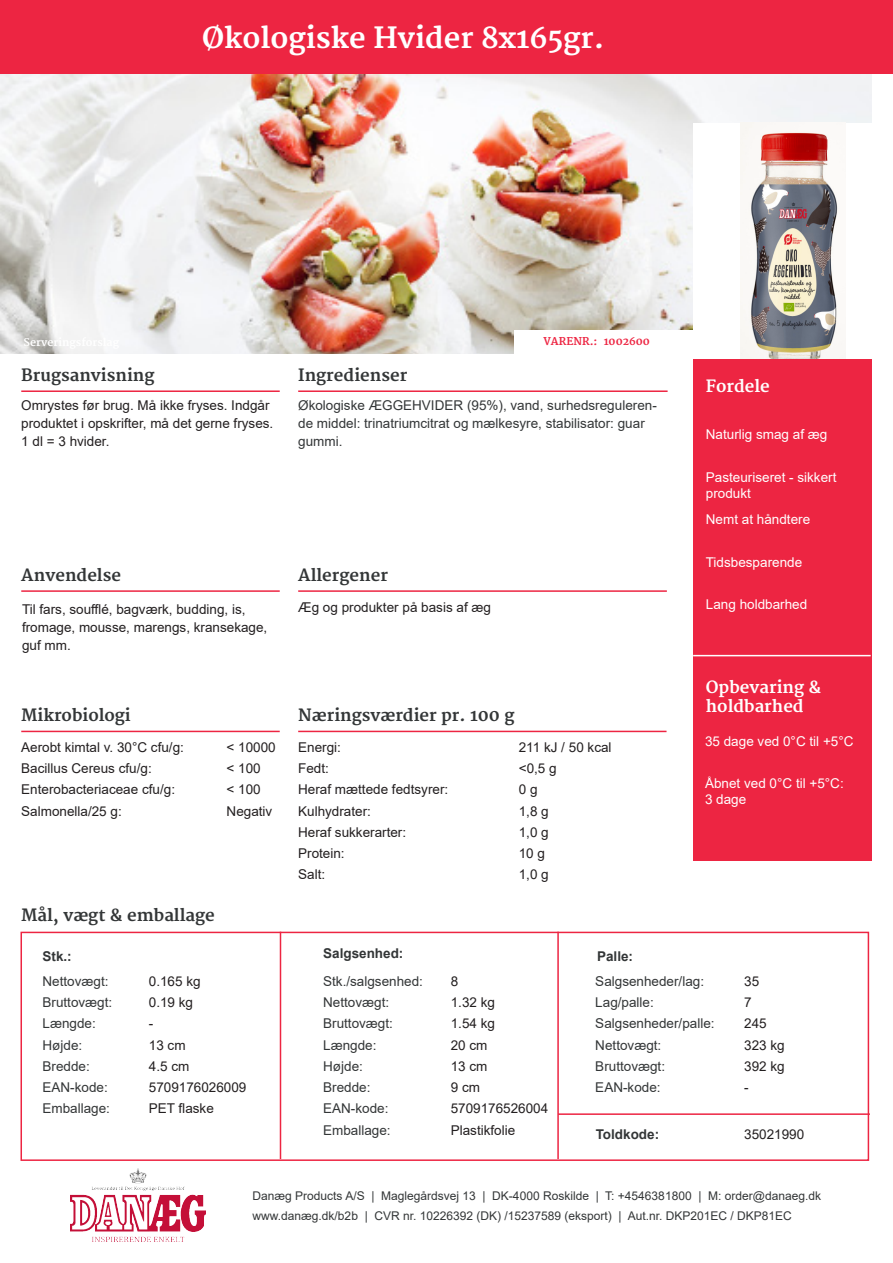
<style>
.page{position:relative;width:893px;height:1263px;background:#fff}
.page>*{position:absolute;margin:0;border:0;box-sizing:border-box;transform-origin:0 0}
.t1{font:700 28.5px "Merriweather";color:#fff}
.t2{font:700 16.5px "Merriweather";color:#333637}
.t3{font:700 16.5px/19.5px "Merriweather";color:#fff}
.t4{font:13.5px/18px "Arial";color:#231f20}
.t5{font:13.5px/18px "Arial";color:#333637}
.t6{font:13.5px/16.2px "Arial";color:#fff}
.t7{font:700 13.5px "Arial";color:#333637}
.t8{font:12px "Arial";color:#333637}
.t9{font:700 10.5px "Merriweather";color:#ed2542}
</style>
<div class="page">
<img style="left:0;top:73px;width:872px;height:280px">
<div style="left:693px;top:123px;width:200px;height:238px;background:#fff"></div>
<img style="left:741px;top:123px;width:104px;height:236px">
<div style="left:21px;top:932px;width:848px;height:229px;border:2px solid #ed2542"></div>
<img style="left:71px;top:1168px;width:134px;height:73px">
<hr style="left:280px;top:932px;width:1px;height:227px;background:#ed2542">
<hr style="left:557px;top:932px;width:2px;height:227px;background:#ed2542">
<hr style="left:558px;top:1113px;width:312px;height:2px;background:#ed2542">
<hr style="left:21px;top:390px;width:259px;height:2px;background:#ed2542">
<hr style="left:21px;top:590px;width:259px;height:2px;background:#ed2542">
<hr style="left:21px;top:731px;width:259px;height:1px;background:#ed2542">
<hr style="left:298px;top:390px;width:370px;height:2px;background:#ed2542">
<hr style="left:298px;top:731px;width:368px;height:1px;background:#ed2542">
<hr style="left:298px;top:590px;width:369px;height:2px;background:#ed2542">
<div style="left:514px;top:330px;width:179px;height:23px;background:#fff"></div>
<div style="left:693px;top:359px;width:178px;height:502px;background:#ed2542"></div>
<hr style="left:693px;top:655px;width:178px;height:1px;background:#fff">
<div style="left:0;top:0;width:893px;height:73px;background:#ed2542"></div>
<p class="t1" style="left:202px;top:21px;width:404px">Økologiske Hvider 8x165gr.</p>
<p class="t2" style="left:21px;top:365px;width:135px">Brugsanvisning</p>
<p class="t2" style="left:298px;top:365px;width:111px">Ingredienser</p>
<p class="t9" style="left:543px;top:335px;width:56px">VARENR.:</p>
<p class="t9" style="left:604px;top:335px;width:48px">1002600</p>
<p class="t4" style="left:21px;top:396px;width:254px">Omrystes før brug. Må ikke fryses. Indgår produktet i opskrifter, må det gerne fryses.<br>1 dl = 3 hvider.</p>
<p class="t5" style="left:298px;top:396px;width:360px">Økologiske ÆGGEHVIDER (95%), vand, surhedsreguleren&shy;de middel: trinatriumcitrat og mælkesyre, stabilisator: guar gummi.</p>
<p class="t2" style="left:21px;top:565px;width:101px">Anvendelse</p>
<p class="t2" style="left:298px;top:565px;width:91px">Allergener</p>
<p class="t4" style="left:22px;top:600px;width:225px">Til fars, soufflé, bagværk, budding, is,</p>
<p class="t4" style="left:298px;top:598px;width:194px">Æg og produkter på basis af æg</p>
<p class="t4" style="left:22px;top:618px;width:247px">fromage, mousse, marengs, kransekage, guf mm.</p>
<p class="t2" style="left:21px;top:705px;width:111px">Mikrobiologi</p>
<p class="t4" style="left:21px;top:738px;width:164px">Aerobt kimtal v. 30°C cfu/g:</p>
<p class="t4" style="left:21px;top:759px;width:132px">Bacillus Cereus cfu/g:</p>
<p class="t4" style="left:21px;top:780px;width:155px">Enterobacteriaceae cfu/g:</p>
<p class="t4" style="left:21px;top:802px;width:102px">Salmonella/25 g:</p>
<p class="t4" style="left:227px;top:738px;width:51px">&lt; 10000</p>
<p class="t4" style="left:227px;top:759px;width:36px">&lt; 100</p>
<p class="t4" style="left:227px;top:780px;width:36px">&lt; 100</p>
<p class="t4" style="left:227px;top:802px;width:47px">Negativ</p>
<p class="t2" style="left:21px;top:905px;width:195px">Mål, vægt &amp; emballage</p>
<p class="t2" style="left:298px;top:705px;width:218px">Næringsværdier pr. 100 g</p>
<p class="t4" style="left:298px;top:738px;width:44px">Energi:</p>
<p class="t4" style="left:298px;top:759px;width:32px">Fedt:</p>
<p class="t4" style="left:298px;top:780px;width:152px">Heraf mættede fedtsyrer:</p>
<p class="t4" style="left:298px;top:802px;width:74px">Kulhydrater:</p>
<p class="t4" style="left:298px;top:823px;width:110px">Heraf sukkerarter:</p>
<p class="t4" style="left:298px;top:844px;width:48px">Protein:</p>
<p class="t4" style="left:298px;top:866px;width:29px">Salt:</p>
<p class="t4" style="left:519px;top:738px;width:94px">211 kJ / 50 kcal</p>
<p class="t4" style="left:519px;top:759px;width:39px">&lt;0,5 g</p>
<p class="t4" style="left:519px;top:780px;width:20px">0 g</p>
<p class="t4" style="left:519px;top:802px;width:32px">1,8 g</p>
<p class="t4" style="left:519px;top:823px;width:32px">1,0 g</p>
<p class="t4" style="left:519px;top:844px;width:28px">10 g</p>
<p class="t4" style="left:519px;top:866px;width:32px">1,0 g</p>
<p class="t7" style="left:43px;top:946px;width:31px">Stk.:</p>
<p class="t7" style="left:323px;top:944px;width:82px">Salgsenhed:</p>
<p class="t7" style="left:597px;top:946px;width:38px">Palle:</p>
<p class="t3" style="left:706px;top:377px;width:66px">Fordele</p>
<p class="t6" style="left:706px;top:426px;width:123px">Naturlig smag af æg</p>
<p class="t6" style="left:706px;top:469px;width:132px">Pasteuriseret - sikkert produkt</p>
<p class="t6" style="left:706px;top:511px;width:106px">Nemt at håndtere</p>
<p class="t6" style="left:706px;top:554px;width:98px">Tidsbesparende</p>
<p class="t6" style="left:706px;top:596px;width:103px">Lang holdbarhed</p>
<p class="t3" style="left:706px;top:678px;width:117px">Opbevaring &amp; holdbarhed</p>
<p class="t6" style="left:705px;top:732px;width:150px">35 dage ved 0°C til +5°C</p>
<p class="t6" style="left:705px;top:775px;width:140px">Åbnet ved 0°C til +5°C:<br>3 dage</p>
<p class="t5" style="left:43px;top:972px;width:68px">Nettovægt:</p>
<p class="t5" style="left:43px;top:993px;width:71px">Bruttovægt:</p>
<p class="t5" style="left:43px;top:1014px;width:55px">Længde:</p>
<p class="t5" style="left:43px;top:1036px;width:41px">Højde:</p>
<p class="t5" style="left:43px;top:1057px;width:49px">Bredde:</p>
<p class="t5" style="left:43px;top:1099px;width:69px">Emballage:</p>
<p class="t5" style="left:43px;top:1078px;width:67px">EAN-kode:</p>
<p class="t4" style="left:149px;top:972px;width:53px">0.165 kg</p>
<p class="t4" style="left:149px;top:993px;width:46px">0.19 kg</p>
<p class="t4" style="left:149px;top:1014px;width:6px">-</p>
<p class="t4" style="left:149px;top:1036px;width:38px">13 cm</p>
<p class="t4" style="left:149px;top:1057px;width:42px">4.5 cm</p>
<p class="t4" style="left:149px;top:1078px;width:99px">5709176026009</p>
<p class="t4" style="left:149px;top:1099px;width:67px">PET flaske</p>
<p class="t5" style="left:323px;top:972px;width:101px">Stk./salgsenhed:</p>
<p class="t5" style="left:323px;top:993px;width:68px">Nettovægt:</p>
<p class="t5" style="left:323px;top:1014px;width:71px">Bruttovægt:</p>
<p class="t5" style="left:323px;top:1036px;width:55px">Længde:</p>
<p class="t5" style="left:323px;top:1057px;width:41px">Højde:</p>
<p class="t5" style="left:323px;top:1078px;width:49px">Bredde:</p>
<p class="t5" style="left:323px;top:1099px;width:67px">EAN-kode:</p>
<p class="t5" style="left:323px;top:1121px;width:69px">Emballage:</p>
<p class="t4" style="left:451px;top:972px;width:9px">8</p>
<p class="t4" style="left:451px;top:993px;width:46px">1.32 kg</p>
<p class="t4" style="left:451px;top:1014px;width:46px">1.54 kg</p>
<p class="t4" style="left:451px;top:1036px;width:38px">20 cm</p>
<p class="t4" style="left:451px;top:1057px;width:38px">13 cm</p>
<p class="t4" style="left:451px;top:1078px;width:31px">9 cm</p>
<p class="t4" style="left:451px;top:1099px;width:99px">5709176526004</p>
<p class="t4" style="left:451px;top:1121px;width:66px">Plastikfolie</p>
<p class="t5" style="left:595px;top:972px;width:110px">Salgsenheder/lag:</p>
<p class="t5" style="left:595px;top:993px;width:60px">Lag/palle:</p>
<p class="t5" style="left:595px;top:1014px;width:121px">Salgsenheder/palle:</p>
<p class="t5" style="left:595px;top:1036px;width:68px">Nettovægt:</p>
<p class="t5" style="left:595px;top:1057px;width:71px">Bruttovægt:</p>
<p class="t5" style="left:595px;top:1078px;width:67px">EAN-kode:</p>
<p class="t7" style="left:596px;top:1124px;width:65px">Toldkode:</p>
<p class="t4" style="left:744px;top:972px;width:17px">35</p>
<p class="t4" style="left:744px;top:993px;width:9px">7</p>
<p class="t4" style="left:744px;top:1014px;width:24px">245</p>
<p class="t4" style="left:744px;top:1036px;width:42px">323 kg</p>
<p class="t4" style="left:744px;top:1078px;width:6px">-</p>
<p class="t4" style="left:744px;top:1057px;width:42px">392 kg</p>
<p class="t4" style="left:744px;top:1125px;width:62px">35021990</p>
<p class="t8" style="left:253px;top:1188px;width:570px">Danæg Products A/S | Maglegårdsvej 13 | DK-4000 Roskilde | T: +4546381800 | M: order@danaeg.dk</p>
<p class="t8" style="left:253px;top:1207px;width:541px">www.danæg.dk/b2b | CVR nr. 10226392 (DK) /15237589 (eksport) | Aut.nr. DKP201EC / DKP81EC</p>
</div>
